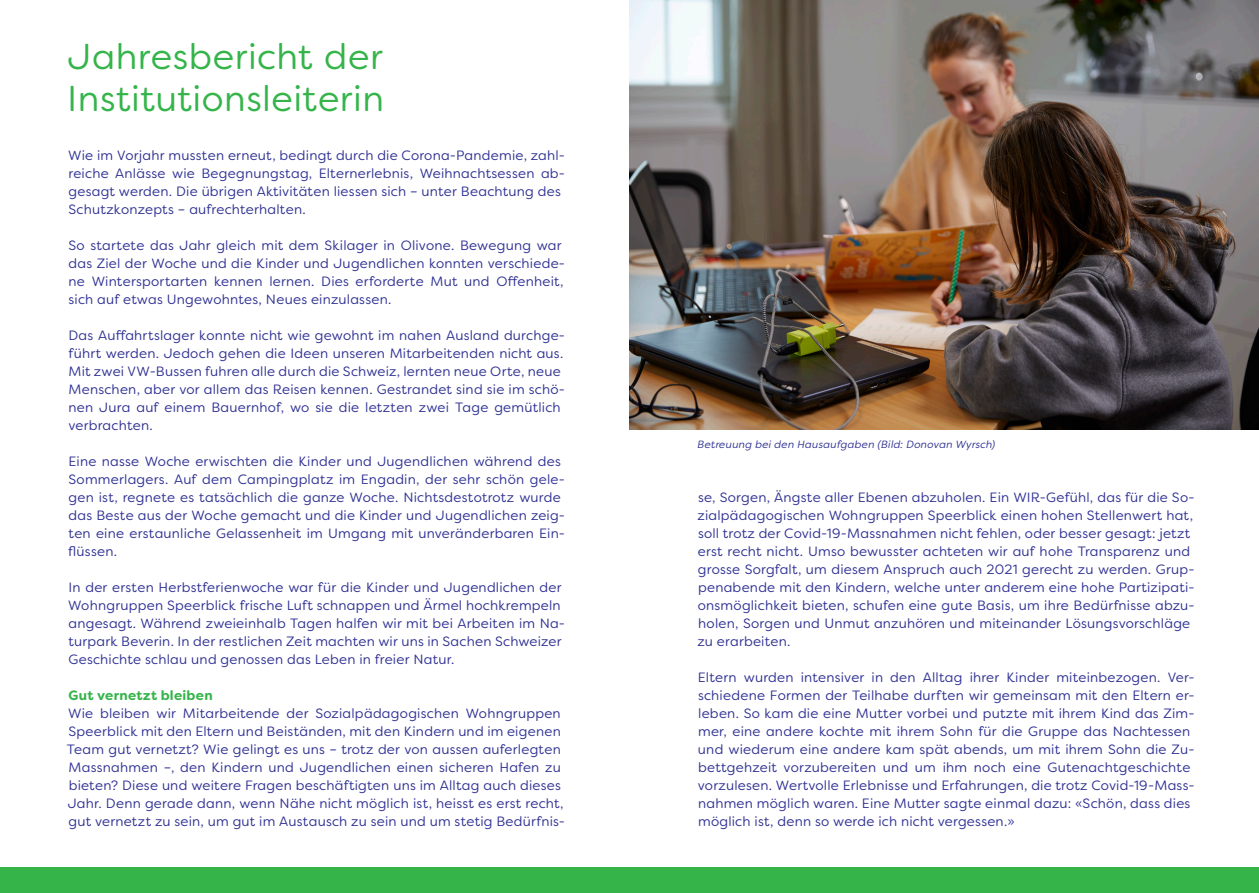
<style>
.page{position:relative;width:1259px;height:893px;background:#fff}
.page>*{position:absolute;margin:0;border:0;box-sizing:border-box;transform-origin:0 0}
.t1{font:36px/42px "Filson Soft";letter-spacing:.015em;color:#35b44a}
.t2{font:13.5px/18px "Filson Soft";letter-spacing:.015em;color:#2e3092}
.t3{font:700 13.5px "Filson Soft";letter-spacing:.02em;color:#35b44a}
.Bildlegende{font:italic 10.5px "Filson Soft";letter-spacing:.025em;color:#2e3092}
</style>
<div class="page">
<div style="left:0;top:867px;width:629px;height:26px;background:#35b44a"></div>
<div style="left:629px;top:867px;width:630px;height:26px;background:#35b44a"></div>
<img style="left:629px;top:0;width:630px;height:430px">
<p class="t1" style="left:67px;top:35px;width:318px">Jahresbericht der<br>Institutionsleiterin</p>
<p class="t2" style="left:68px;top:146px;width:498px">Wie im Vorjahr mussten erneut, bedingt durch die Corona-Pandemie, zahl&shy;reiche Anlässe wie Begegnungstag, Elternerlebnis, Weihnachtsessen ab&shy;gesagt werden. Die übrigen Aktivitäten liessen sich – unter Beachtung des Schutzkonzepts – aufrechterhalten.</p>
<p class="t2" style="left:68px;top:236px;width:498px">So startete das Jahr gleich mit dem Skilager in Olivone. Bewegung war das Ziel der Woche und die Kinder und Jugendlichen konnten verschiede&shy;ne Wintersportarten kennen lernen. Dies erforderte Mut und Offenheit, sich auf etwas Ungewohntes, Neues einzulassen.</p>
<p class="t2" style="left:68px;top:326px;width:498px">Das Auffahrtslager konnte nicht wie gewohnt im nahen Ausland durchge&shy;führt werden. Jedoch gehen die Ideen unseren Mitarbeitenden nicht aus.<br>Mit zwei VW-Bussen fuhren alle durch die Schweiz, lernten neue Orte, neue Menschen, aber vor allem das Reisen kennen. Gestrandet sind sie im schö&shy;nen Jura auf einem Bauernhof, wo sie die letzten zwei Tage gemütlich verbrachten.</p>
<p class="t2" style="left:68px;top:452px;width:498px">Eine nasse Woche erwischten die Kinder und Jugendlichen während des Sommerlagers. Auf dem Campingplatz im Engadin, der sehr schön gele&shy;gen ist, regnete es tatsächlich die ganze Woche. Nichtsdestotrotz wurde das Beste aus der Woche gemacht und die Kinder und Jugendlichen zeig&shy;ten eine erstaunliche Gelassenheit im Umgang mit unveränderbaren Ein&shy;flüssen.</p>
<p class="t2" style="left:68px;top:578px;width:498px">In der ersten Herbstferienwoche war für die Kinder und Jugendlichen der Wohngruppen Speerblick frische Luft schnappen und Ärmel hochkrempeln angesagt. Während zweieinhalb Tagen halfen wir mit bei Arbeiten im Na&shy;turpark Beverin. In der restlichen Zeit machten wir uns in Sachen Schweizer Geschichte schlau und genossen das Leben in freier Natur.</p>
<p class="t3" style="left:69px;top:686px;width:146px">Gut vernetzt bleiben</p>
<p class="t2" style="left:67px;top:704px;width:499px">Wie bleiben wir Mitarbeitende der Sozialpädagogischen Wohngruppen Speerblick mit den Eltern und Beiständen, mit den Kindern und im eigenen Team gut vernetzt? Wie gelingt es uns – trotz der von aussen auferlegten Massnahmen –, den Kindern und Jugendlichen einen sicheren Hafen zu bieten? Diese und weitere Fragen beschäftigten uns im Alltag auch dieses Jahr. Denn gerade dann, wenn Nähe nicht möglich ist, heisst es erst recht, gut vernetzt zu sein, um gut im Austausch zu sein und um stetig Bedürfnis-</p>
<p class="Bildlegende" style="left:697px;top:437px;width:299px">Betreuung bei den Hausaufgaben (Bild: Donovan Wyrsch)</p>
<p class="t2" style="left:697px;top:488px;width:498px">se, Sorgen, Ängste aller Ebenen abzuholen. Ein WIR-Gefühl, das für die So&shy;zialpädagogischen Wohngruppen Speerblick einen hohen Stellenwert hat, soll trotz der Covid-19-Massnahmen nicht fehlen, oder besser gesagt: jetzt erst recht nicht. Umso bewusster achteten wir auf hohe Transparenz und grosse Sorgfalt, um diesem Anspruch auch 2021 gerecht zu werden. Grup&shy;penabende mit den Kindern, welche unter anderem eine hohe Partizipati&shy;onsmöglichkeit bieten, schufen eine gute Basis, um ihre Bedürfnisse abzu&shy;holen, Sorgen und Unmut anzuhören und miteinander Lösungsvorschläge zu erarbeiten.</p>
<p class="t2" style="left:698px;top:668px;width:498px">Eltern wurden intensiver in den Alltag ihrer Kinder miteinbezogen. Ver&shy;schiedene Formen der Teilhabe durften wir gemeinsam mit den Eltern er&shy;leben. So kam die eine Mutter vorbei und putzte mit ihrem Kind das Zim&shy;mer, eine andere kochte mit ihrem Sohn für die Gruppe das Nachtessen und wiederum eine andere kam spät abends, um mit ihrem Sohn die Zu&shy;bettgehzeit vorzubereiten und um ihm noch eine Gutenachtgeschichte vorzulesen. Wertvolle Erlebnisse und Erfahrungen, die trotz Covid-19-Mass&shy;nahmen möglich waren. Eine Mutter sagte einmal dazu: «Schön, dass dies möglich ist, denn so werde ich nicht vergessen.»</p>
</div>
